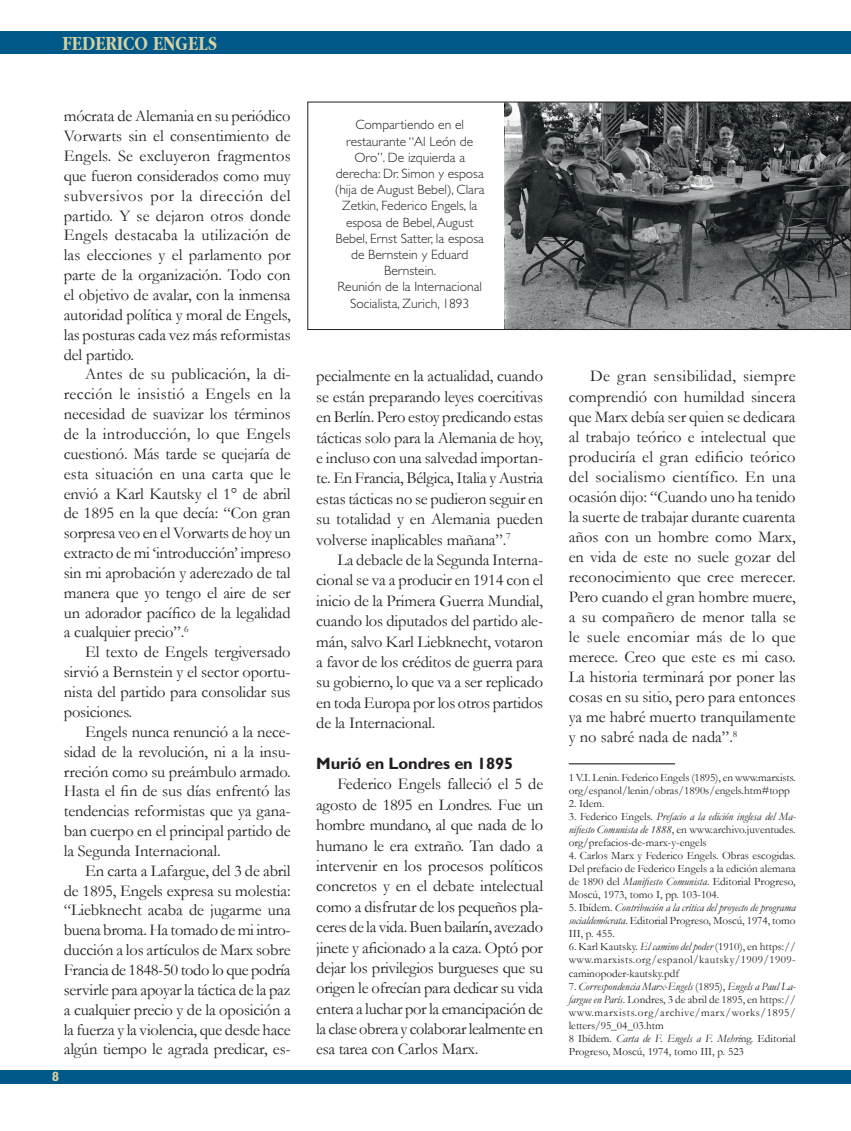
<style>
.page{position:relative;width:851px;height:1131px;background:#fff}
.page>*{position:absolute;margin:0;border:0;box-sizing:border-box;transform-origin:0 0}
.t1{font:700 21px "Apple Garamond";color:#d7d2a4}
.t2{font:16.5px/19.8px "Garamond";letter-spacing:-.01em;color:#231f20;text-align:justify}
.t3{font:700 16.5px "Gill Sans";letter-spacing:-.01em;color:#231f20}
.t4{font:300 13.5px/16.2px "Gill Sans";color:#231f20;text-align:center}
.t5{font:700 13.5px "Gill Sans";color:#d7d2a4}
.t6{font:11.25px/13px "Garamond";color:#231f20;text-align:justify}
.t7{font:italic 11.25px/13px "Garamond";color:#231f20;text-align:justify}
.s1{font-style:italic}
.s2{font-style:normal}
</style>
<div class="page">
<div style="left:0;top:1070px;width:850px;height:13px;background:#005988"></div>
<div style="left:0;top:32px;width:850px;height:22px;background:#005988"></div>
<hr style="left:568px;top:763px;width:107px;height:1px;background:#231f20">
<img style="left:504px;top:104px;width:344px;height:224px">
<div style="left:307px;top:102px;width:543px;height:228px;border:1px solid #231f20"></div>
<p class="t1" style="left:63px;top:31px;width:156px">FEDERICO ENGELS</p>
<p class="t2" style="left:64px;top:106px;width:228px">mócrata de Alemania en su periódico Vorwarts sin el consentimiento de Engels. Se excluyeron fragmentos que fueron considerados como muy subversivos por la dirección del partido. Y se dejaron otros donde Engels destacaba la utilización de las elecciones y el parlamento por parte de la organización. Todo con el objetivo de avalar, con la inmensa autoridad política y moral de Engels, las posturas cada vez más reformistas del partido.</p>
<p class="t2" style="left:64px;top:364px;width:228px;text-indent:21px">Antes de su publicación, la di&shy;rección le insistió a Engels en la necesidad de suavizar los términos de la introducción, lo que Engels cuestionó. Más tarde se quejaría de esta situación en una carta que le envió a Karl Kautsky el 1° de abril de 1895 en la que decía: “Con gran sorpresa veo en el Vorwarts de hoy un extracto de mi ‘introducción’ impreso sin mi aprobación y aderezado de tal manera que yo tengo el aire de ser un adorador pacífico de la legalidad a cualquier precio”.<sup>6</sup></p>
<p class="t2" style="left:64px;top:642px;width:228px;text-indent:21px">El texto de Engels tergiversado sirvió a Bernstein y el sector oportu&shy;nista del partido para consolidar sus posiciones.</p>
<p class="t2" style="left:64px;top:721px;width:228px;text-indent:21px">Engels nunca renunció a la nece&shy;sidad de la revolución, ni a la insu&shy;rreción como su preámbulo armado.<br>Hasta el fin de sus días enfrentó las tendencias reformistas que ya gana&shy;ban cuerpo en el principal partido de la Segunda Internacional.</p>
<p class="t2" style="left:64px;top:860px;width:228px;text-indent:21px">En carta a Lafargue, del 3 de abril de 1895, Engels expresa su molestia: “Liebknecht acaba de jugarme una buena broma. Ha tomado de mi intro&shy;ducción a los artículos de Marx sobre Francia de 1848-50 todo lo que podría servirle para apoyar la táctica de la paz a cualquier precio y de la oposición a la fuerza y la violencia, que desde hace algún tiempo le agrada predicar, es-</p>
<p class="t5" style="left:52px;top:1069px;width:9px">8</p>
<p class="t4" style="left:335px;top:117px;width:151px">Compartiendo en el restaurante “Al León de<br>Oro”. De izquierda a derecha: Dr. Simon y esposa (hija de August Bebel), Clara<br>Zetkin, Federico Engels, la esposa de Bebel, August<br>Bebel, Ernst Satter, la esposa de Bernstein y Eduard<br>Bernstein.<br>Reunión de la Internacional<br>Socialista, Zurich, 1893</p>
<p class="t2" style="left:316px;top:366px;width:228px;line-height:20.4px">pecialmente en la actualidad, cuando se están preparando leyes coercitivas en Berlín. Pero estoy predicando estas tácticas solo para la Alemania de hoy, e incluso con una salvedad importan&shy;te. En Francia, Bélgica, Italia y Austria estas tácticas no se pudieron seguir en su totalidad y en Alemania pueden volverse inaplicables mañana”.<sup>7</sup></p>
<p class="t2" style="left:316px;top:549px;width:228px;line-height:20.4px;text-indent:21px">La debacle de la Segunda Interna&shy;cional se va a producir en 1914 con el inicio de la Primera Guerra Mundial, cuando los diputados del partido ale&shy;mán, salvo Karl Liebknecht, votaron a favor de los créditos de guerra para su gobierno, lo que va a ser replicado en toda Europa por los otros partidos de la Internacional.</p>
<p class="t3" style="left:316px;top:754px;width:198px">Murió en Londres en 1895</p>
<p class="t2" style="left:316px;top:774px;width:228px;line-height:20.4px;text-indent:21px">Federico Engels falleció el 5 de agosto de 1895 en Londres. Fue un hombre mundano, al que nada de lo humano le era extraño. Tan dado a intervenir en los procesos políticos concretos y en el debate intelectual como a disfrutar de los pequeños pla&shy;ceres de la vida. Buen bailarín, avezado jinete y aficionado a la caza. Optó por dejar los privilegios burgueses que su origen le ofrecían para dedicar su vida entera a luchar por la emancipación de la clase obrera y colaborar lealmente en esa tarea con Carlos Marx.</p>
<p class="t2" style="left:568px;top:366px;width:228px;text-indent:21px">De gran sensibilidad, siempre comprendió con humildad sincera que Marx debía ser quien se dedicara al trabajo teórico e intelectual que produciría el gran edificio teórico del socialismo científico. En una ocasión dijo: “Cuando uno ha tenido la suerte de trabajar durante cuarenta años con un hombre como Marx, en vida de este no suele gozar del reconocimiento que cree merecer.<br>Pero cuando el gran hombre muere, a su compañero de menor talla se le suele encomiar más de lo que merece. Creo que este es mi caso.<br>La historia terminará por poner las cosas en su sitio, pero para entonces ya me habré muerto tranquilamente y no sabré nada de nada”.<sup>8</sup></p>
<p class="t6" style="left:568px;top:771px;width:228px">1 V.I. Lenin. Federico Engels (1895), en www.marxists. org/espanol/lenin/obras/1890s/engels.htm#topp</p>
<p class="t6" style="left:568px;top:797px;width:37px">2. Idem.</p>
<p class="t6" style="left:568px;top:810px;width:228px">3. Federico Engels. <span class="s1">Prefacio a la edición inglesa del Ma&shy;nifiesto Comunista de 1888</span>, en www.archivo.juventudes. org/prefacios-de-marx-y-engels</p>
<p class="t6" style="left:568px;top:849px;width:228px">4. Carlos Marx y Federico Engels. Obras escogidas.<br>Del prefacio de Federico Engels a la edición alemana de 1890 del <span class="s1">Manifiesto Comunista</span>. Editorial Progreso, Moscú, 1973, tomo I, pp. 103-104.</p>
<p class="t7" style="left:568px;top:901px;width:228px"><span class="s2">5. Ibídem.</span> Contribución a la crítica del proyecto de programa socialdemócrata<span class="s2">. Editorial Progreso, Moscú, 1974, tomo III, p. 455.</span></p>
<p class="t6" style="left:568px;top:940px;width:228px">6. Karl Kautsky. <span class="s1">El camino del poder</span> (1910), en https:// www.marxists.org/espanol/kautsky/1909/1909- caminopoder-kautsky.pdf</p>
<p class="t6" style="left:568px;top:979px;width:228px;text-align:left">7. <span class="s1">Correspondencia Marx-Engels</span> (1895), <span class="s1">Engels a Paul La&shy;fargue en París</span>. Londres, 3 de abril de 1895, en https:// www.marxists.org/archive/marx/works/1895/ letters/95_04_03.htm<br>8 Ibídem. <span class="s1">Carta de F. Engels a F. Mehri</span>ng. Editorial Progreso, Moscú, 1974, tomo III, p. 523</p>
</div>
